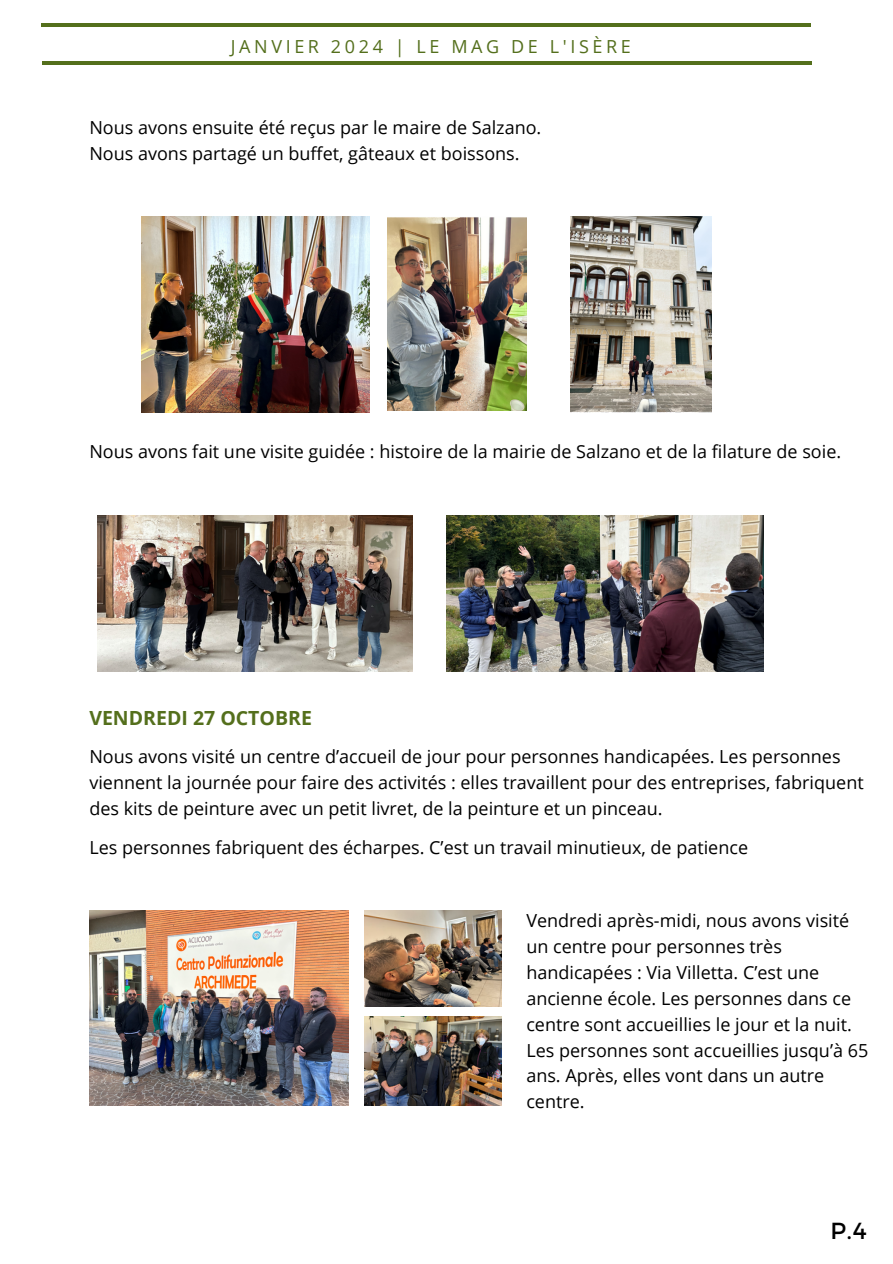
<style>
.page{position:relative;width:893px;height:1264px;background:#fff}
.page>*{position:absolute;margin:0;border:0;box-sizing:border-box;transform-origin:0 0}
.t1{font:23.25px "Montserrat";color:#000}
.t2{font:700 19.5px "Open Sans";color:#546f1c}
.t3{font:18px/25.8px "Open Sans";color:#000}
.t4{font:18px "Open Sans";letter-spacing:.2em;color:#546f1c}
</style>
<div class="page">
<hr style="left:42px;top:61px;width:770px;height:4px;background:#546f1c">
<hr style="left:41px;top:24px;width:770px;height:3px;background:#546f1c">
<img style="left:141px;top:217px;width:228px;height:195px">
<img style="left:387px;top:217px;width:139px;height:193px">
<img style="left:570px;top:217px;width:141px;height:195px">
<img style="left:98px;top:515px;width:315px;height:156px">
<img style="left:446px;top:515px;width:317px;height:156px">
<img style="left:364px;top:910px;width:138px;height:96px">
<img style="left:364px;top:1016px;width:138px;height:89px">
<img style="left:89px;top:910px;width:259px;height:195px">
<p class="t4" style="left:231px;top:33px;width:401px">JANVIER 2024 | LE MAG DE L'ISÈRE</p>
<p class="t3" style="left:89px;top:114px;width:453px">Nous avons ensuite été reçus par le maire de Salzano.</p>
<p class="t3" style="left:89px;top:140px;width:432px">Nous avons partagé un buffet, gâteaux et boissons.</p>
<h2 class="t3" style="left:89px;top:438px;width:753px">Nous avons fait une visite guidée : histoire de la mairie de Salzano et de la filature de soie.</h2>
<p class="t2" style="left:89px;top:703px;width:224px">VENDREDI 27 OCTOBRE</p>
<p class="t3" style="left:89px;top:743px;width:775px">Nous avons visité un centre d’accueil de jour pour personnes handicapées. Les personnes viennent la journée pour faire des activités : elles travaillent pour des entreprises, fabriquent des kits de peinture avec un petit livret, de la peinture et un pinceau.</p>
<p class="t3" style="left:89px;top:833px;width:660px">Les personnes fabriquent des écharpes. C’est un travail minutieux, de patience</p>
<p class="t3" style="left:526px;top:907px;width:343px">Vendredi après-midi, nous avons visité un centre pour personnes très handicapées : Via Villetta. C’est une ancienne école. Les personnes dans ce centre sont accueillies le jour et la nuit.<br>Les personnes sont accueillies jusqu’à 65 ans. Après, elles vont dans un autre centre.</p>
<p class="t1" style="left:830px;top:1215px;width:37px">P.4</p>
</div>
